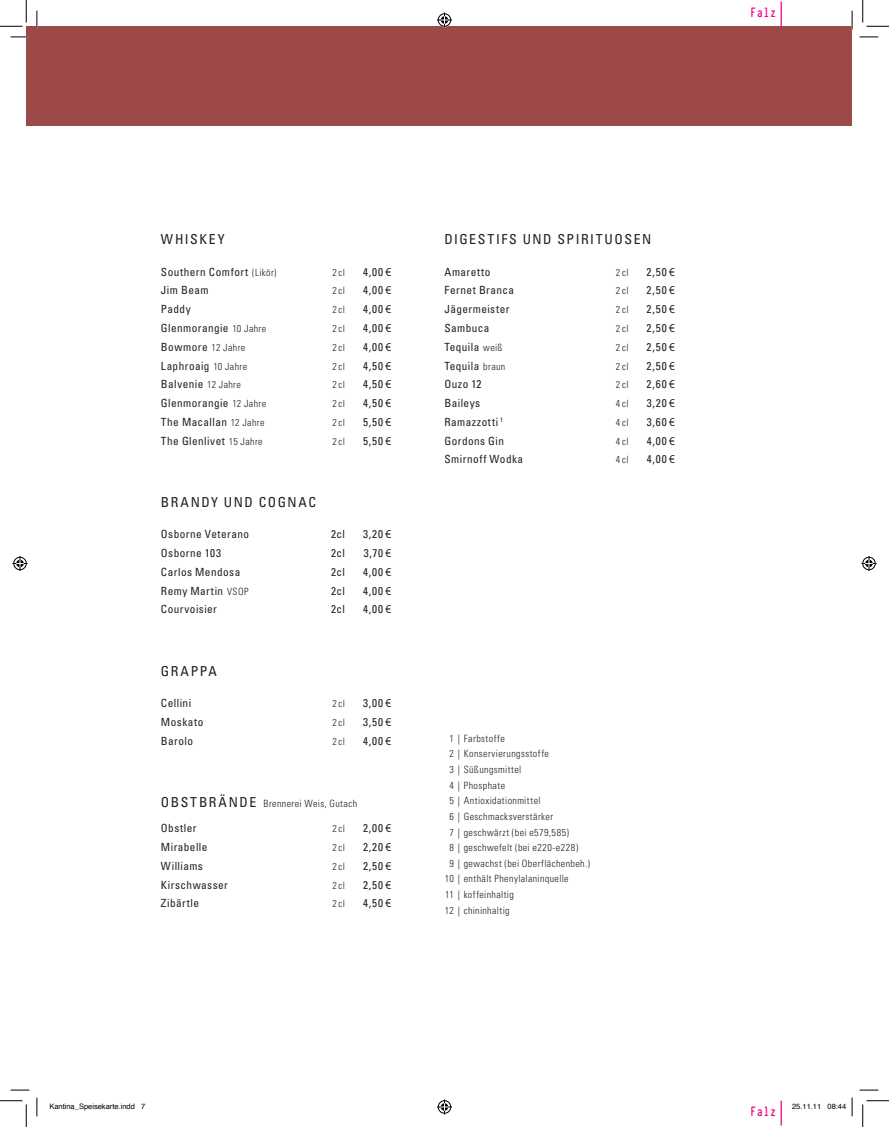
<style>
.page{position:relative;width:889px;height:1127px;background:#fff}
.page>*{position:absolute;margin:0;border:0;box-sizing:border-box;transform-origin:0 0}
.t1{font:700 15px "Typewriter Condensed";color:#ed028c}
.t2{font:condensed 13.75px "Univers";letter-spacing:.115em;color:#231f20}
.t3{font:condensed 11.25px "Univers";letter-spacing:.04em;color:#231f20}
.t4{font:300 condensed 10px "Univers";letter-spacing:.04em;color:#231f20}
.t5{font:7.5px "Helvetica";color:#000}
.s1{font-weight:300;font-size:10px}
.s2{font-family:"Myriad Pro";font-stretch:normal;font-size:12.12px}
.s3{font-weight:400;font-size:13.75px}
</style>
<div class="page">
<div style="left:26px;top:26px;width:826px;height:99px;background:#9c4948"></div>
<hr style="left:780px;top:1px;width:2px;height:25px;background:#ed028c">
<hr style="left:780px;top:1100px;width:2px;height:25px;background:#ed028c">
<svg style="left:11px;top:36px;width:18px;height:2px"></svg>
<svg style="left:859px;top:36px;width:19px;height:2px"></svg>
<svg style="left:11px;top:1089px;width:18px;height:1px"></svg>
<svg style="left:859px;top:1089px;width:19px;height:1px"></svg>
<svg style="left:36px;top:11px;width:2px;height:18px"></svg>
<svg style="left:36px;top:1097px;width:2px;height:18px"></svg>
<svg style="left:851px;top:11px;width:2px;height:18px"></svg>
<svg style="left:0;top:0;width:27px;height:27px"></svg>
<svg style="left:0;top:1100px;width:27px;height:26px"></svg>
<svg style="left:862px;top:0;width:27px;height:27px"></svg>
<svg style="left:862px;top:1100px;width:27px;height:26px"></svg>
<svg style="left:437px;top:13px;width:15px;height:15px"></svg>
<svg style="left:437px;top:1099px;width:15px;height:15px"></svg>
<svg style="left:13px;top:556px;width:15px;height:15px"></svg>
<svg style="left:861px;top:556px;width:15px;height:15px"></svg>
<svg style="left:851px;top:1097px;width:2px;height:18px"></svg>
<h1 class="t1" style="left:750px;top:1px;width:28px">Falz</h1>
<p class="t2" style="left:161px;top:231px;width:65px">Whiskey</p>
<p class="t3" style="left:161px;top:264px;width:117px">Southern Comfort <span class="s1">(Likör)</span></p>
<p class="t4" style="left:332px;top:266px;width:14px">2cl</p>
<p class="t3" style="left:363px;top:264px;width:30px">4,00 <span class="s2">€</span></p>
<p class="t3" style="left:161px;top:283px;width:49px">Jim Beam</p>
<p class="t4" style="left:332px;top:285px;width:14px">2cl</p>
<p class="t3" style="left:363px;top:283px;width:30px">4,00 <span class="s2">€</span></p>
<p class="t3" style="left:161px;top:302px;width:31px">Paddy</p>
<p class="t4" style="left:332px;top:303px;width:14px">2cl</p>
<p class="t3" style="left:363px;top:302px;width:30px">4,00 <span class="s2">€</span></p>
<p class="t3" style="left:161px;top:321px;width:107px">Glenmorangie <span class="s1">10 Jahre</span></p>
<p class="t4" style="left:332px;top:322px;width:14px">2cl</p>
<p class="t3" style="left:363px;top:321px;width:30px">4,00 <span class="s2">€</span></p>
<p class="t3" style="left:161px;top:339px;width:86px">Bowmore <span class="s1">12 Jahre</span></p>
<p class="t4" style="left:332px;top:341px;width:14px">2cl</p>
<p class="t3" style="left:363px;top:339px;width:30px">4,00 <span class="s2">€</span></p>
<p class="t3" style="left:161px;top:358px;width:88px">Laphroaig <span class="s1">10 Jahre</span></p>
<p class="t4" style="left:332px;top:360px;width:14px">2cl</p>
<p class="t3" style="left:363px;top:358px;width:30px">4,50 <span class="s2">€</span></p>
<p class="t3" style="left:161px;top:377px;width:82px">Balvenie <span class="s1">12 Jahre</span></p>
<p class="t4" style="left:332px;top:378px;width:14px">2cl</p>
<p class="t3" style="left:363px;top:377px;width:30px">4,50 <span class="s2">€</span></p>
<p class="t3" style="left:161px;top:396px;width:107px">Glenmorangie <span class="s1">12 Jahre</span></p>
<p class="t4" style="left:332px;top:397px;width:14px">2cl</p>
<p class="t3" style="left:363px;top:396px;width:30px">4,50 <span class="s2">€</span></p>
<p class="t3" style="left:161px;top:414px;width:105px">The Macallan <span class="s1">12 Jahre</span></p>
<p class="t4" style="left:332px;top:416px;width:14px">2cl</p>
<p class="t3" style="left:363px;top:414px;width:30px">5,50 <span class="s2">€</span></p>
<p class="t3" style="left:161px;top:433px;width:103px">The Glenlivet <span class="s1">15 Jahre</span></p>
<p class="t4" style="left:332px;top:435px;width:14px">2cl</p>
<p class="t3" style="left:363px;top:433px;width:30px">5,50 <span class="s2">€</span></p>
<p class="t2" style="left:161px;top:493px;width:108px">Br andy und Cog</p>
<p class="t2" style="left:288px;top:493px;width:30px">nac</p>
<p class="t3" style="left:161px;top:527px;width:90px">Osborne Veterano</p>
<p class="t3" style="left:331px;top:527px;width:15px">2cl</p>
<p class="t3" style="left:363px;top:527px;width:30px">3,20 <span class="s2">€</span></p>
<p class="t3" style="left:161px;top:546px;width:62px">Osborne 103</p>
<p class="t3" style="left:331px;top:546px;width:15px">2cl</p>
<p class="t3" style="left:364px;top:546px;width:29px">3,70 <span class="s2">€</span></p>
<p class="t3" style="left:161px;top:564px;width:81px">Carlos Mendosa</p>
<p class="t3" style="left:331px;top:564px;width:15px">2cl</p>
<p class="t3" style="left:363px;top:564px;width:30px">4,00 <span class="s2">€</span></p>
<p class="t3" style="left:161px;top:583px;width:89px">Remy Martin <span class="s1">VSOP</span></p>
<p class="t3" style="left:331px;top:583px;width:15px">2cl</p>
<p class="t3" style="left:363px;top:583px;width:30px">4,00 <span class="s2">€</span></p>
<p class="t3" style="left:161px;top:602px;width:58px">Courvoisier</p>
<p class="t3" style="left:331px;top:602px;width:15px">2cl</p>
<p class="t3" style="left:363px;top:602px;width:30px">4,00 <span class="s2">€</span></p>
<p class="t2" style="left:161px;top:662px;width:58px">Gr appa</p>
<p class="t3" style="left:161px;top:696px;width:32px">Cellini</p>
<p class="t4" style="left:332px;top:697px;width:14px">2cl</p>
<p class="t3" style="left:363px;top:696px;width:30px">3,00 <span class="s2">€</span></p>
<p class="t3" style="left:161px;top:714px;width:44px">M oskato</p>
<p class="t4" style="left:332px;top:716px;width:14px">2cl</p>
<p class="t3" style="left:363px;top:714px;width:30px">3,50 <span class="s2">€</span></p>
<p class="t3" style="left:161px;top:733px;width:34px">Barolo</p>
<p class="t4" style="left:332px;top:735px;width:14px">2cl</p>
<p class="t3" style="left:363px;top:733px;width:30px">4,00 <span class="s2">€</span></p>
<p class="t4" style="left:161px;top:797px;width:198px"><span class="s3">Obs tbr ände</span> Brennerei Weis, Gutach</p>
<p class="t3" style="left:161px;top:821px;width:37px">Obstler</p>
<p class="t4" style="left:332px;top:822px;width:14px">2cl</p>
<p class="t3" style="left:363px;top:821px;width:30px">2,00 <span class="s2">€</span></p>
<p class="t3" style="left:161px;top:839px;width:48px">Mirabelle</p>
<p class="t4" style="left:332px;top:841px;width:14px">2cl</p>
<p class="t3" style="left:363px;top:839px;width:30px">2,20 <span class="s2">€</span></p>
<p class="t3" style="left:161px;top:858px;width:44px">Williams</p>
<p class="t4" style="left:332px;top:860px;width:14px">2cl</p>
<p class="t3" style="left:363px;top:858px;width:30px">2,50 <span class="s2">€</span></p>
<p class="t3" style="left:161px;top:877px;width:69px">Kirschwasser</p>
<p class="t4" style="left:332px;top:878px;width:14px">2cl</p>
<p class="t3" style="left:363px;top:877px;width:30px">2,50 <span class="s2">€</span></p>
<p class="t3" style="left:161px;top:896px;width:40px">Zibärtle</p>
<p class="t4" style="left:332px;top:897px;width:14px">2cl</p>
<p class="t3" style="left:363px;top:896px;width:30px">4,50 <span class="s2">€</span></p>
<p class="t2" style="left:444px;top:231px;width:208px">Digestifs Und Spirituosen</p>
<p class="t3" style="left:444px;top:264px;width:48px">Amaretto</p>
<p class="t4" style="left:616px;top:266px;width:14px">2cl</p>
<p class="t3" style="left:646px;top:264px;width:30px">2,50 <span class="s2">€</span></p>
<p class="t3" style="left:444px;top:283px;width:71px">Fernet Branca</p>
<p class="t4" style="left:616px;top:285px;width:14px">2cl</p>
<p class="t3" style="left:646px;top:283px;width:30px">2,50 <span class="s2">€</span></p>
<p class="t3" style="left:444px;top:302px;width:67px">Jägermeister</p>
<p class="t4" style="left:616px;top:303px;width:14px">2cl</p>
<p class="t3" style="left:646px;top:302px;width:30px">2,50 <span class="s2">€</span></p>
<p class="t3" style="left:444px;top:321px;width:46px">Sambuca</p>
<p class="t4" style="left:616px;top:322px;width:14px">2cl</p>
<p class="t3" style="left:646px;top:321px;width:30px">2,50 <span class="s2">€</span></p>
<p class="t3" style="left:444px;top:339px;width:60px">Tequila <span class="s1">weiß</span></p>
<p class="t4" style="left:616px;top:341px;width:14px">2cl</p>
<p class="t3" style="left:646px;top:339px;width:30px">2,50 <span class="s2">€</span></p>
<p class="t3" style="left:444px;top:358px;width:62px">Tequila <span class="s1">braun</span></p>
<p class="t4" style="left:616px;top:360px;width:14px">2cl</p>
<p class="t3" style="left:646px;top:358px;width:30px">2,50 <span class="s2">€</span></p>
<p class="t3" style="left:444px;top:377px;width:39px">Ouzo 12</p>
<p class="t4" style="left:616px;top:378px;width:14px">2cl</p>
<p class="t3" style="left:646px;top:377px;width:30px">2,60 <span class="s2">€</span></p>
<p class="t3" style="left:444px;top:396px;width:37px">Baileys</p>
<p class="t4" style="left:616px;top:397px;width:14px">4cl</p>
<p class="t3" style="left:647px;top:396px;width:30px">3,20 <span class="s2">€</span></p>
<p class="t3" style="left:444px;top:414px;width:60px">Ramazzotti <sup>1</sup></p>
<p class="t4" style="left:616px;top:416px;width:14px">4cl</p>
<p class="t3" style="left:647px;top:414px;width:30px">3,60 <span class="s2">€</span></p>
<p class="t3" style="left:444px;top:433px;width:61px">Gordons Gin</p>
<p class="t4" style="left:616px;top:435px;width:14px">4cl</p>
<p class="t3" style="left:647px;top:433px;width:30px">4,00 <span class="s2">€</span></p>
<p class="t3" style="left:444px;top:452px;width:80px">Smirnoff Wodka</p>
<p class="t4" style="left:616px;top:453px;width:14px">4cl</p>
<p class="t3" style="left:647px;top:452px;width:30px">4,00 <span class="s2">€</span></p>
<p class="t4" style="left:449px;top:732px;width:57px">1 | Farbstoffe</p>
<p class="t4" style="left:449px;top:747px;width:101px">2 | Konservierungsstoffe</p>
<p class="t4" style="left:449px;top:763px;width:73px">3 | Süßungsmittel</p>
<p class="t4" style="left:449px;top:778px;width:57px">4 | Phosphate</p>
<p class="t4" style="left:449px;top:794px;width:93px">5 | Antioxidationmittel</p>
<p class="t4" style="left:449px;top:810px;width:105px">6 | Geschmacksverstärker</p>
<p class="t4" style="left:449px;top:825px;width:121px">7 | geschwärzt (bei e579,585)</p>
<p class="t4" style="left:449px;top:841px;width:130px">8 | geschwefelt (bei e220-e228)</p>
<p class="t4" style="left:449px;top:857px;width:142px">9 | gewachst (bei Oberflächenbeh.)</p>
<p class="t4" style="left:445px;top:872px;width:125px">10 | enthält Phenylalaninquelle</p>
<p class="t4" style="left:445px;top:888px;width:70px">11 | koffeinhaltig</p>
<p class="t4" style="left:445px;top:903px;width:66px">12 | chininhaltig</p>
<p class="t5" style="left:49px;top:1100px;width:97px">Kantina_Speisekarte.indd 7</p>
<p class="t5" style="left:792px;top:1100px;width:56px">25.11.11 08:44</p>
<h1 class="t1" style="left:750px;top:1100px;width:28px">Falz</h1>
</div>
